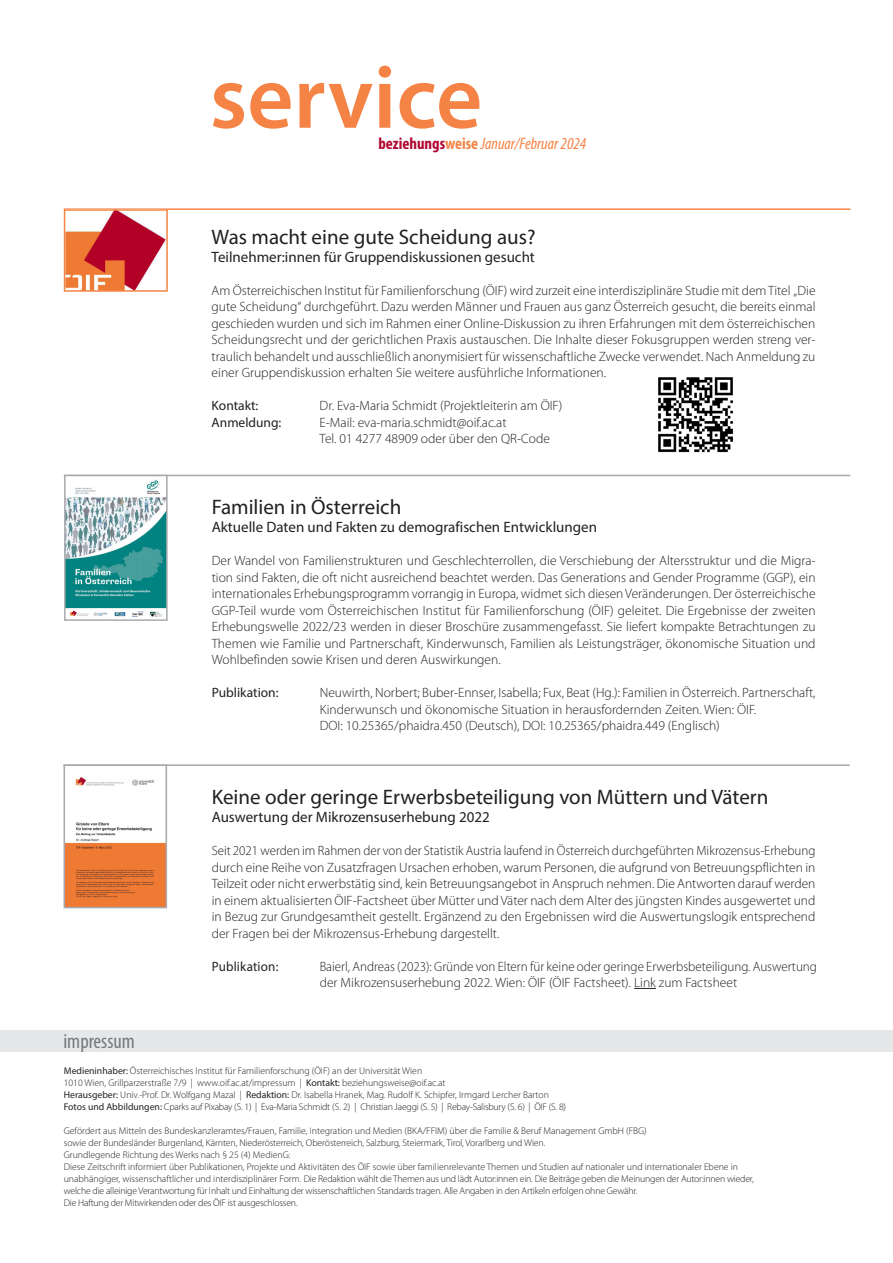
<style>
.page{position:relative;width:893px;height:1263px;background:#fff}
.page>*{position:absolute;margin:0;border:0;box-sizing:border-box;transform-origin:0 0}
.t1{font:600 90px "Myriad Pro";color:#f58345}
.Servicetext{font:21px "Myriad Pro";color:#231f20}
.t2{font:condensed 21px "Myriad Pro";color:#76787b}
.t3{font:italic condensed 16.65px "Myriad Pro";color:#f58345}
.Servicetext-2{font:15px "Myriad Pro";color:#231f20}
.Servicetext-3{font:300 13.5px/16.5px "Myriad Pro";color:#231f20;text-align:justify}
.Servicetext-4{font:300 13.5px/16.5px "Myriad Pro";color:#231f20;text-align:justify;scale:.96 1}
.Servicetext-5{font:13.5px "Myriad Pro";color:#231f20}
.Impressum{font:300 9.75px "Myriad Pro";color:#231f20}
.Impressum-2{font:300 9.75px "Myriad Pro";letter-spacing:-.02em;color:#231f20}
.s1{font-weight:700;font-style:normal;color:#b00631}
.s2{font-weight:700;font-style:normal}
.s3{font-weight:400}
</style>
<div class="page">
<hr style="left:64px;top:208px;width:786px;height:2px;background:#f58345">
<img style="left:67px;top:212px;width:98px;height:77px">
<div style="left:64px;top:209px;width:104px;height:83px;border:2px solid #f58345"></div>
<div style="left:0;top:1031px;width:893px;height:21px;background:#e6e7e9"></div>
<hr style="left:64px;top:475px;width:786px;height:1px;background:#a8a9ad">
<svg style="left:634px;top:988px;width:22px;height:1px"></svg>
<img style="left:67px;top:480px;width:98px;height:137px">
<div style="left:64px;top:475px;width:104px;height:146px;border:2px solid #a8a9ad"></div>
<hr style="left:63px;top:764px;width:787px;height:2px;background:#a8a9ad">
<img style="left:67px;top:777px;width:97px;height:128px">
<div style="left:64px;top:764px;width:103px;height:144px;border:2px solid #a8a9ad"></div>
<img style="left:658px;top:377px;width:75px;height:76px">
<p class="t1" style="left:210px;top:40px;width:274px">service</p>
<p class="t3" style="left:378px;top:133px;width:209px"><span class="s1">beziehungs</span><span class="s2">weise</span> Januar/Februar 2024</p>
<p class="Servicetext" style="left:212px;top:224px;width:325px">Was macht eine gute Scheidung aus?</p>
<p class="Servicetext-2" style="left:212px;top:248px;width:325px">Teilnehmer:innen für Gruppendiskussionen gesucht</p>
<p class="Servicetext-3" style="left:212px;top:282px;width:605px">Am Österreichischen Institut für Familienforschung (ÖIF) wird zurzeit eine interdisziplinäre Studie mit dem Titel „Die gute Scheidung“ durchgeführt. Dazu werden Männer und Frauen aus ganz Österreich gesucht, die bereits einmal geschieden wurden und sich im Rahmen einer Online-Diskussion zu ihren Erfahrungen mit dem österreichischen Scheidungsrecht und der gerichtlichen Praxis austauschen. Die Inhalte dieser Fokusgruppen werden streng ver&shy;traulich behandelt und ausschließlich anonymisiert für wissenschaftliche Zwecke verwendet. Nach Anmeldung zu einer Gruppendiskussion erhalten Sie weitere ausführliche Informationen.</p>
<p class="Servicetext-5" style="left:212px;top:398px;width:48px">Kontakt:</p>
<p class="Servicetext-3" style="left:320px;top:398px;width:244px">Dr. Eva-Maria Schmidt (Projektleiterin am ÖIF)</p>
<p class="Servicetext-5" style="left:212px;top:414px;width:71px">Anmeldung:</p>
<p class="Servicetext-3" style="left:320px;top:414px;width:188px">E-Mail: eva-maria.schmidt@oif.ac.at</p>
<p class="Servicetext-3" style="left:320px;top:431px;width:232px">Tel. 01 4277 48909 oder über den QR-Code</p>
<p class="Servicetext" style="left:212px;top:494px;width:191px">Familien in Österreich</p>
<p class="Servicetext-2" style="left:212px;top:518px;width:387px">Aktuelle Daten und Fakten zu demografischen Entwicklungen</p>
<p class="Servicetext-3" style="left:212px;top:553px;width:605px">Der Wandel von Familienstrukturen und Geschlechterrollen, die Verschiebung der Altersstruktur und die Migra&shy;tion sind Fakten, die oft nicht ausreichend beachtet werden. Das Generations and Gender Programme (GGP), ein internationales Erhebungsprogramm vorrangig in Europa, widmet sich diesen Veränderungen. Der österreichische GGP-Teil wurde vom Österreichischen Institut für Familienforschung (ÖIF) geleitet. Die Ergebnisse der zweiten Erhebungswelle 2022/23 werden in dieser Broschüre zusammengefasst. Sie liefert kompakte Betrachtungen zu Themen wie Familie und Partnerschaft, Kinderwunsch, Familien als Leistungsträger, ökonomische Situation und Wohlbefinden sowie Krisen und deren Auswirkungen.</p>
<p class="Servicetext-5" style="left:212px;top:684px;width:68px">Publikation:</p>
<p class="Servicetext-3" style="left:320px;top:685px;width:497px">Neuwirth, Norbert; Buber-Ennser, Isabella; Fux, Beat (Hg.): Familien in Österreich. Partnerschaft,</p>
<p class="Servicetext-3" style="left:320px;top:701px;width:438px">Kinderwunsch und ökonomische Situation in herausfordernden Zeiten. Wien: ÖIF.</p>
<p class="Servicetext-3" style="left:320px;top:718px;width:402px">DOI: 10.25365/phaidra.450 (Deutsch), DOI: 10.25365/phaidra.449 (Englisch)</p>
<p class="t2" style="left:63px;top:1028px;width:73px">impressum</p>
<p class="Servicetext" style="left:212px;top:784px;width:558px">Keine oder geringe Erwerbsbeteiligung von Müttern und Vätern</p>
<p class="Servicetext-2" style="left:212px;top:808px;width:280px">Auswertung der Mikrozensuserhebung 2022</p>
<p class="Servicetext-4" style="left:212px;top:842px;width:630px">Seit 2021 werden im Rahmen der von der Statistik Austria laufend in Österreich durchgeführten Mikrozensus-Erhebung durch eine Reihe von Zusatzfragen Ursachen erhoben, warum Personen, die aufgrund von Betreuungspflichten in Teilzeit oder nicht erwerbstätig sind, kein Betreuungsangebot in Anspruch nehmen. Die Antworten darauf werden in einem aktualisierten ÖIF-Factsheet über Mütter und Väter nach dem Alter des jüngsten Kindes ausgewertet und in Bezug zur Grundgesamtheit gestellt. Ergänzend zu den Ergebnissen wird die Auswertungslogik entsprechend der Fragen bei der Mikrozensus-Erhebung dargestellt.</p>
<p class="Servicetext-5" style="left:212px;top:958px;width:68px">Publikation:</p>
<p class="Servicetext-3" style="left:320px;top:958px;width:499px">Baierl, Andreas (2023): Gründe von Eltern für keine oder geringe Erwerbsbeteiligung. Auswertung</p>
<p class="Servicetext-3" style="left:320px;top:974px;width:419px">der Mikrozensuserhebung 2022. Wien: ÖIF (ÖIF Factsheet). Link zum Factsheet</p>
<p class="Impressum" style="left:64px;top:1065px;width:360px"><span class="s3">Medieninhaber:</span> Österreichisches Institut für Familienforschung (ÖIF) an der Universität Wien</p>
<p class="Impressum" style="left:64px;top:1077px;width:383px">1010 Wien, Grillparzerstraße 7/9 | www.oif.ac.at/impressum | <span class="s3">Kontakt:</span> beziehungsweise@oif.ac.at</p>
<p class="Impressum" style="left:64px;top:1089px;width:487px"><span class="s3">Herausgeber:</span> Univ.-Prof. Dr. Wolfgang Mazal | <span class="s3">Redaktion:</span> Dr. Isabella Hranek, Mag. Rudolf K. Schipfer, Irmgard Lercher Barton</p>
<p class="Impressum-2" style="left:64px;top:1101px;width:504px"><span class="s3">Fotos und Abbildungen:</span> Cparks auf Pixabay (S. 1) | Eva-Maria Schmidt (S. 2) | Christian Jaeggi (S. 5) | Rebay-Salisbury (S. 6) | ÖIF (S. 8)</p>
<p class="Impressum" style="left:64px;top:1125px;width:584px">Gefördert aus Mitteln des Bundeskanzleramtes/Frauen, Familie, Integration und Medien (BKA/FFIM) über die Familie &amp; Beruf Management GmbH (FBG)</p>
<p class="Impressum" style="left:64px;top:1137px;width:483px">sowie der Bundesländer Burgenland, Kärnten, Niederösterreich, Oberösterreich, Salzburg, Steiermark, Tirol, Vorarlberg und Wien.</p>
<p class="Impressum" style="left:64px;top:1149px;width:228px">Grundlegende Richtung des Werks nach § 25 (4) MedienG:</p>
<p class="Impressum" style="left:64px;top:1161px;width:676px">Diese Zeitschrift informiert über Publikationen, Projekte und Aktivitäten des ÖIF sowie über familienrelevante Themen und Studien auf nationaler und internationaler Ebene in</p>
<p class="Impressum-2" style="left:64px;top:1173px;width:691px">unabhängiger, wissenschaftlicher und interdisziplinärer Form. Die Redaktion wählt die Themen aus und lädt Autor:innen ein. Die Beiträge geben die Meinungen der Autor:innen wieder,</p>
<p class="Impressum-2" style="left:64px;top:1185px;width:575px">welche die alleinige Verantwortung für Inhalt und Einhaltung der wissenschaftlichen Standards tragen. Alle Angaben in den Artikeln erfolgen ohne Gewähr.</p>
<p class="Impressum-2" style="left:64px;top:1197px;width:235px">Die Haftung der Mitwirkenden oder des ÖIF ist ausgeschlossen.</p>
</div>
